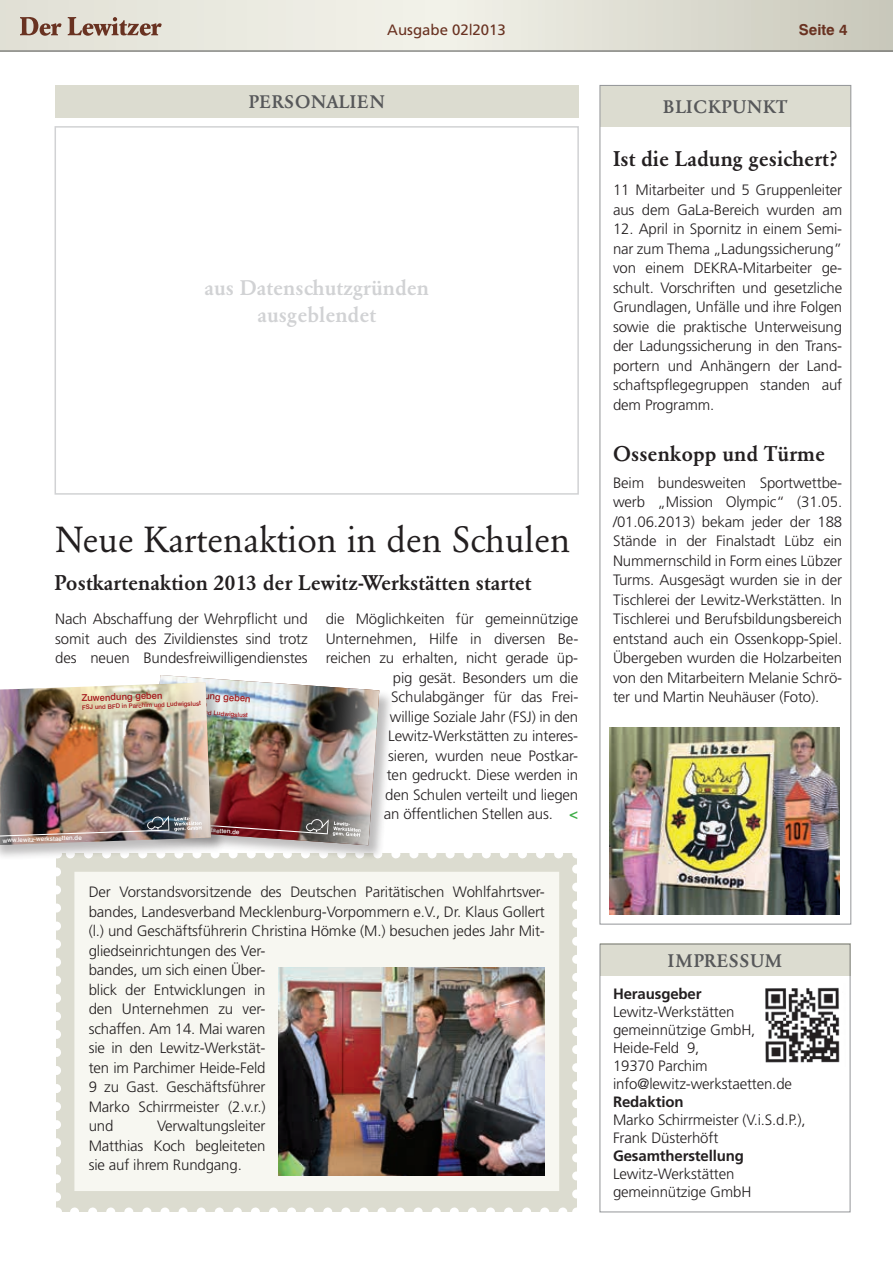
<style>
.page{position:relative;width:893px;height:1263px;background:#fff}
.page>*{position:absolute;margin:0;border:0;box-sizing:border-box;transform-origin:0 0}
.t1{font:36px "Garamond BE";color:#231f20}
.t2{font:500 21px "Garamond BE";color:#231f20}
.t3{font:500 21px/27px "Garamond BE";color:#d1d2d4;text-align:center}
.t4{font:500 18px "Garamond BE";letter-spacing:.04em;color:#57585a}
.t5{font:300 15px/19.5px "Frutiger";letter-spacing:-.01em;color:#231f20}
.t6{font:700 15px "Frutiger";letter-spacing:-.01em;color:#231f20}
.t7{font:15px "Frutiger";color:#693221}
.t8{font:700 15px "Swiss 721 BT";color:#693221}
.t9{font:500 9.45px "Swiss 721 BT";color:#a5181b}
.t10{font:500 6.3px/7.4px "Swiss 721 BT";color:#a5181b}
.t11{font:500 6.3px "Swiss 721 BT";color:#fff}
.s1{font-weight:700;color:#40ae49}
</style>
<div class="page">
<svg style="left:0;top:0;width:893px;height:51px;background:#e1e0d6"></svg>
<svg style="left:20px;top:17px;width:142px;height:19px;background:#b7a296"></svg>
<hr style="left:0;top:51px;width:893px;height:1px;background:#57585a">
<div style="left:600px;top:944px;width:250px;height:268px;border:1px solid #939598"></div>
<div style="left:600px;top:944px;width:250px;height:32px;background:#dcdcd0"></div>
<div style="left:57px;top:854px;width:520px;height:358px;background:#dcdcd0"></div>
<svg style="left:75px;top:1207px;width:493px;height:5px"></svg>
<svg style="left:56px;top:872px;width:5px;height:340px"></svg>
<svg style="left:572px;top:853px;width:5px;height:341px"></svg>
<div style="left:75px;top:872px;width:483px;height:318px;background:#f7f7f1"></div>
<div style="left:74px;top:872px;width:485px;height:319px;border:2px solid #f7f7f1"></div>
<div style="left:55px;top:85px;width:523px;height:33px;background:#dcdcd0"></div>
<div style="left:600px;top:85px;width:251px;height:42px;background:#dcdcd0"></div>
<div style="left:600px;top:85px;width:251px;height:839px;border:1px solid #939598"></div>
<img style="left:278px;top:968px;width:267px;height:207px">
<img style="left:610px;top:728px;width:229px;height:186px">
<img style="left:0;top:675px;width:559px;height:183px">
<img style="left:765px;top:987px;width:75px;height:76px">
<div style="left:55px;top:126px;width:524px;height:369px;border:2px solid #d1d2d4"></div>
<p class="t7" style="left:387px;top:21px;width:120px">Ausgabe 02|2013</p>
<p class="t8" style="left:799px;top:21px;width:50px">Seite 4</p>
<p class="t4" style="left:249px;top:91px;width:137px">personalien</p>
<p class="t4" style="left:663px;top:96px;width:126px">Blickpunkt</p>
<h2 class="t2" style="left:613px;top:146px;width:226px">Ist die Ladung gesichert?</h2>
<h2 class="t3" style="left:204px;top:274px;width:226px">aus Datenschutzgründen ausgeblendet</h2>
<h1 class="t1" style="left:55px;top:519px;width:517px">Neue Kartenaktion in den Schulen</h1>
<h2 class="t2" style="left:55px;top:570px;width:479px">Postkartenaktion 2013 der Lewitz-Werkstätten startet</h2>
<p class="t5" style="left:55px;top:609px;width:254px;text-align:justify">Nach Abschaffung der Wehrpflicht und somit auch des Zivildienstes sind trotz des neuen Bundesfreiwilligendienstes</p>
<p class="t5" style="left:326px;top:609px;width:254px;text-align:right">die Möglichkeiten für gemeinnützige<br>Unternehmen, Hilfe in diversen Be&shy;reichen zu erhalten, nicht gerade üp&shy;pig gesät. Besonders um die<br>Schulabgänger für das Frei-<br>willige Soziale Jahr (FSJ) in den<br>Lewitz-Werkstätten zu interes-<br>sieren, wurden neue Postkar-<br>ten gedruckt. Diese werden in<br>den Schulen verteilt und liegen<br>an öffentlichen Stellen aus. <span class="s1">&lt;</span></p>
<p class="t9" style="left:170px;top:687px;width:82px;rotate:4deg">Zuwendung geben</p>
<p class="t9" style="left:82px;top:692px;width:82px;rotate:-2deg">Zuwendung geben</p>
<p class="t10" style="left:169px;top:699px;width:81px;rotate:4deg">FSJ und BFD<br>in Parchim und Ludwigslust</p>
<p class="t10" style="left:82px;top:703px;width:121px;rotate:-2deg">FSJ und BFD in Parchim und Ludwigslust</p>
<p class="t11" style="left:3px;top:836px;width:81px;rotate:-2deg">www.lewitz-werkstaetten.de</p>
<p class="t5" style="left:89px;top:882px;width:458px">Der Vorstandsvorsitzende des Deutschen Paritätischen Wohlfahrtsver&shy;bandes, Landesverband Mecklenburg-Vorpommern e.V., Dr. Klaus Gollert (l.) und Geschäftsführerin Christina Hömke (M.) besuchen jedes Jahr Mit&shy;gliedseinrichtungen des Ver-<br>bandes, um sich einen Über-<br>blick der Entwicklungen in<br>den Unternehmen zu ver-<br>schaffen. Am 14. Mai waren<br>sie in den Lewitz-Werkstät-<br>ten im Parchimer Heide-Feld<br>9 zu Gast. Geschäftsführer<br>Marko Schirrmeister (2.v.r.)<br>und</p>
<p class="t5" style="left:89px;top:1116px;width:178px;text-align:justify;text-indent:68px">Verwaltungsleiter Matthias Koch begleiteten sie auf ihrem Rundgang.</p>
<p class="t5" style="left:613px;top:180px;width:231px">11 Mitarbeiter und 5 Gruppenleiter aus dem GaLa-Bereich wurden am</p>
<p class="t5" style="left:613px;top:219px;width:231px;text-align:justify">12. April in Spornitz in einem Semi&shy;nar zum Thema „Ladungssicherung” von einem DEKRA-Mitarbeiter ge&shy;schult. Vorschriften und gesetzliche Grundlagen, Unfälle und ihre Folgen sowie die praktische Unterweisung der Ladungssicherung in den Trans&shy;portern und Anhängern der Land&shy;schaftspflegegruppen standen auf dem Programm.</p>
<h2 class="t2" style="left:613px;top:441px;width:214px">Ossenkopp und Türme</h2>
<p class="t5" style="left:613px;top:473px;width:231px;text-align:justify">Beim bundesweiten Sportwettbe&shy;werb „Mission Olympic“ (31.05. /01.06.2013) bekam jeder der 188<br>Stände in der Finalstadt Lübz ein Nummernschild in Form eines Lübzer Turms. Ausgesägt wurden sie in der Tischlerei der Lewitz-Werkstätten. In Tischlerei und Berufsbildungsbereich entstand auch ein Ossenkopp-Spiel.<br>Übergeben wurden die Holzarbeiten von den Mitarbeitern Melanie Schrö&shy;ter und Martin Neuhäuser (Foto).</p>
<p class="t4" style="left:668px;top:950px;width:116px">impressum</p>
<p class="t6" style="left:613px;top:985px;width:90px">Herausgeber</p>
<p class="t5" style="left:613px;top:1002px;width:180px;line-height:18px">Lewitz-Werkstätten gemeinnützige GmbH,<br>Heide-Feld 9,<br>19370 Parchim info@lewitz-werkstaetten.de</p>
<p class="t6" style="left:613px;top:1093px;width:72px">Redaktion</p>
<p class="t5" style="left:613px;top:1110px;width:194px;line-height:18px">Marko Schirrmeister (V.i.S.d.P.),<br>Frank Düsterhöft</p>
<p class="t6" style="left:613px;top:1147px;width:132px">Gesamtherstellung</p>
<p class="t5" style="left:613px;top:1164px;width:140px;line-height:18px">Lewitz-Werkstätten gemeinnützige GmbH</p>
</div>
